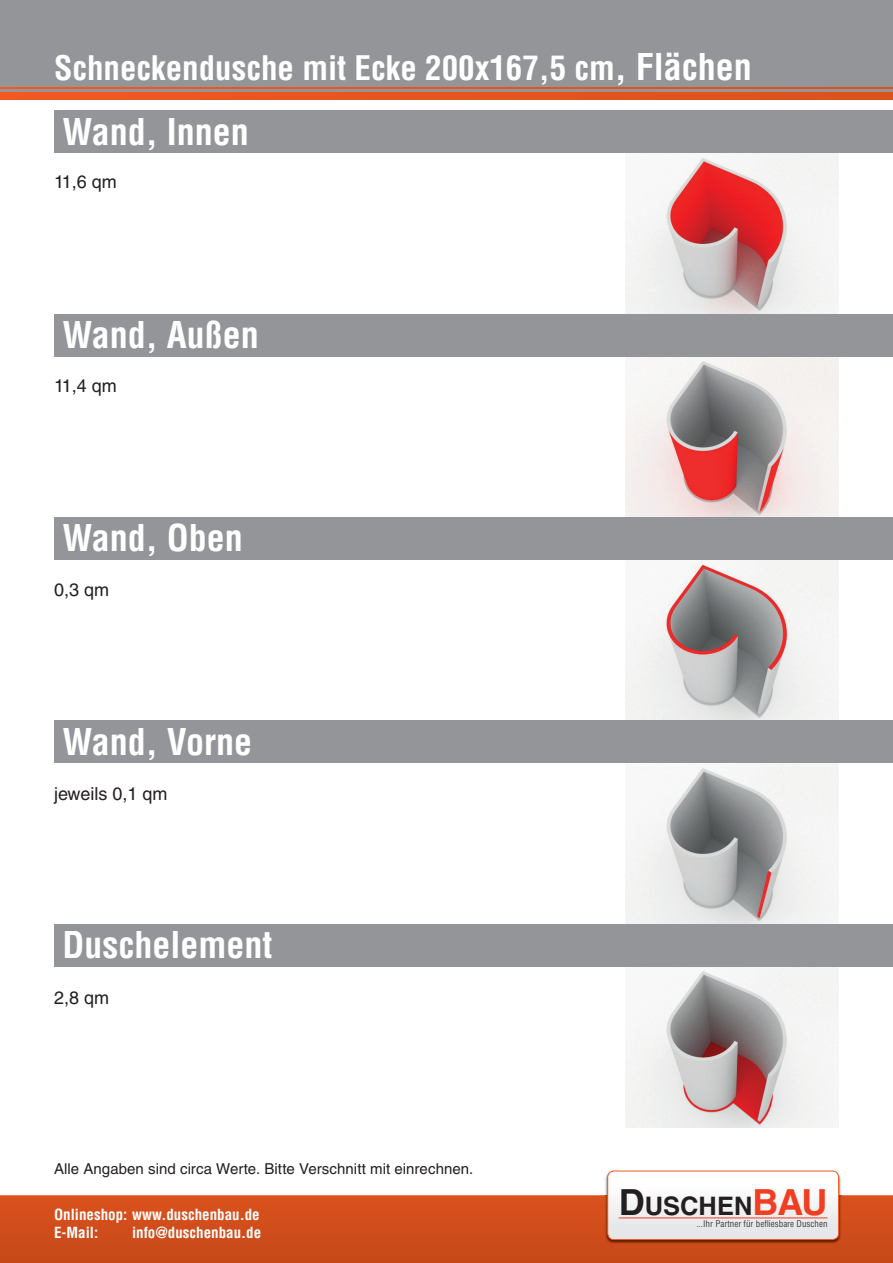
<style>
.page{position:relative;width:893px;height:1263px;background:#fff}
.page>*{position:absolute;margin:0;border:0;box-sizing:border-box;transform-origin:0 0}
.t1{font:700 condensed 36px "Helvetica LT Std";color:#fff}
.t2{font:700 36px "Helvetica LT Std";color:#ef3e22}
.t3{font:700 condensed 33px "Helvetica LT Std";color:#fff}
.t4{font:700 25.5px "Helvetica LT Std";color:#231f20}
.t5{font:18px "Helvetica LT Std";color:#231f20}
.t6{font:15px "Helvetica LT Std";letter-spacing:.005em;color:#231f20}
.t7{font:700 condensed 15px "Helvetica LT Std";color:#fff}
.t8{font:condensed 9px "Helvetica LT Std";color:#3e3e3f}
.s1{font-size:36px}
</style>
<div class="page">
<svg style="left:0;top:1195px;width:893px;height:68px;background:#cf4d1b"></svg>
<img style="left:605px;top:1170px;width:236px;height:74px">
<svg style="left:608px;top:1171px;width:231px;height:68px"></svg>
<div style="left:607px;top:1171px;width:232px;height:69px;border:1px solid #f15921;border-radius:6px"></div>
<hr style="left:619px;top:1217px;width:208px;height:1px;background:#ef3e22">
<div style="left:0;top:0;width:893px;height:92px;background:#939598"></div>
<div style="left:0;top:92px;width:893px;height:8px;background:#e6551f"></div>
<hr style="left:0;top:87px;width:893px;height:2px;background:#e6551f">
<img style="left:625px;top:560px;width:214px;height:160px">
<img style="left:625px;top:966px;width:214px;height:161px">
<img style="left:625px;top:357px;width:214px;height:160px">
<img style="left:625px;top:763px;width:214px;height:161px">
<img style="left:625px;top:153px;width:214px;height:161px">
<div style="left:54px;top:111px;width:839px;height:42px;background:#939598"></div>
<div style="left:54px;top:314px;width:839px;height:43px;background:#939598"></div>
<div style="left:54px;top:517px;width:839px;height:43px;background:#939598"></div>
<div style="left:54px;top:720px;width:839px;height:43px;background:#939598"></div>
<div style="left:54px;top:924px;width:839px;height:42px;background:#939598"></div>
<h2 class="t3" style="left:54px;top:47px;width:699px">Schneckendusche mit Ecke 200x167,5 cm<span class="s1">, Flächen</span></h2>
<h1 class="t1" style="left:63px;top:109px;width:188px">Wand, Innen</h1>
<p class="t5" style="left:54px;top:171px;width:64px">11,6 qm</p>
<h1 class="t1" style="left:63px;top:312px;width:198px">Wand, Außen</h1>
<p class="t5" style="left:54px;top:375px;width:64px">11,4 qm</p>
<h1 class="t1" style="left:63px;top:516px;width:182px">Wand, Oben</h1>
<p class="t5" style="left:54px;top:579px;width:57px">0,3 qm</p>
<h1 class="t1" style="left:63px;top:719px;width:191px">Wand, Vorne</h1>
<p class="t5" style="left:54px;top:783px;width:115px">jeweils 0,1 qm</p>
<h1 class="t1" style="left:63px;top:922px;width:211px">Duschelement</h1>
<p class="t5" style="left:54px;top:987px;width:57px">2,8 qm</p>
<p class="t6" style="left:54px;top:1160px;width:421px">Alle Angaben sind circa Werte. Bitte Verschnitt mit einrechnen.</p>
<p class="t7" style="left:54px;top:1205px;width:207px">Onlineshop: www.duschenbau.de</p>
<p class="t7" style="left:54px;top:1223px;width:46px">E-Mail:</p>
<p class="t7" style="left:132px;top:1223px;width:131px">info@duschenbau.de</p>
<h3 class="t4" style="left:619px;top:1190px;width:135px"><span class="s1">D</span>USCHEN</h3>
<p class="t8" style="left:696px;top:1218px;width:133px">...Ihr Partner für befliesbare Duschen</p>
<h1 class="t2" style="left:752px;top:1180px;width:77px">BAU</h1>
</div>
